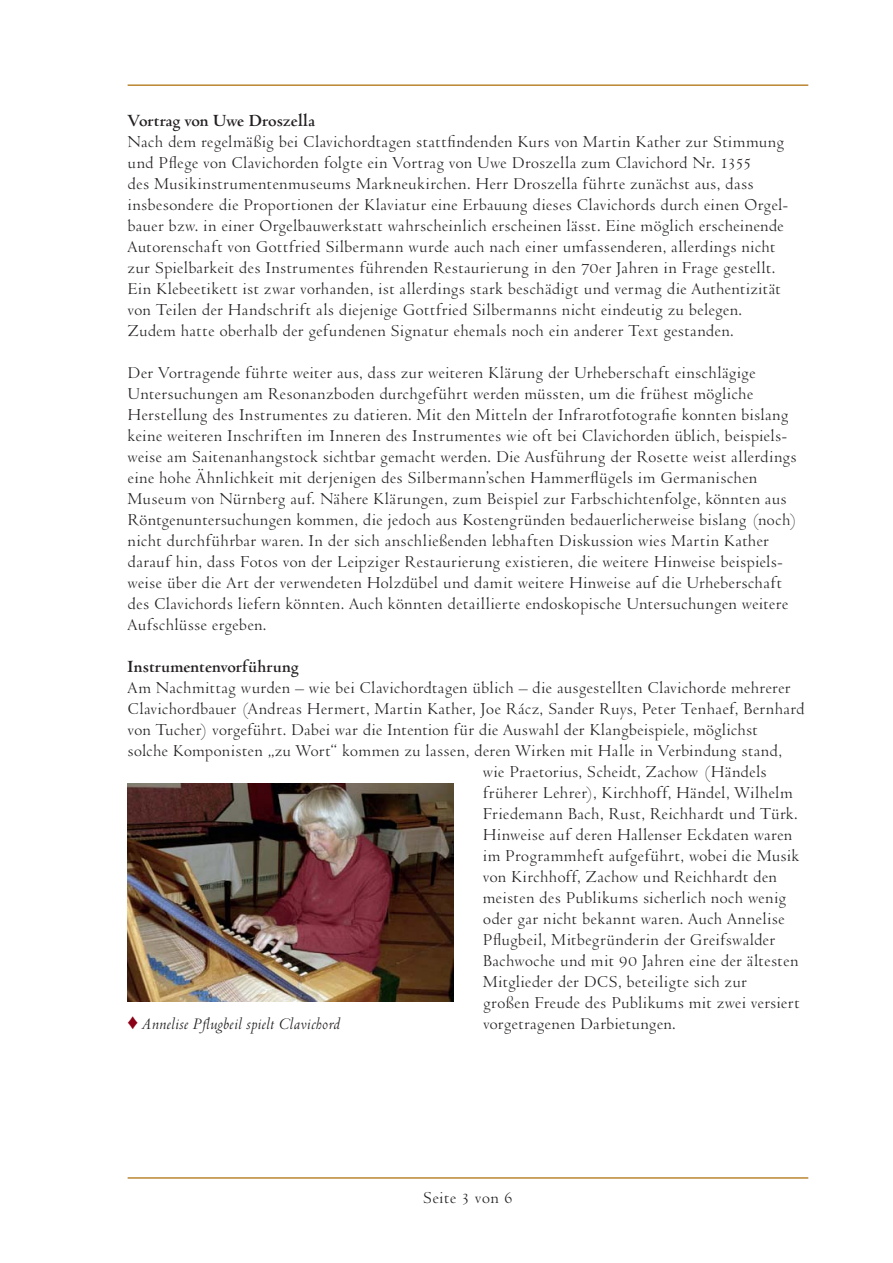
<style>
.page{position:relative;width:893px;height:1263px;background:#fff}
.page>*{position:absolute;margin:0;border:0;box-sizing:border-box;transform-origin:0 0}
.t1{font:18px/21px "Venetian 301 BT";color:#231f20}
.t2{font:700 18px "Venetian 301 BT";color:#231f20}
.t3{font:italic 18px "Venetian 301 BT";letter-spacing:-.005em;color:#231f20}
.s1{color:#8b0017}
</style>
<div class="page">
<hr style="left:128px;top:84px;width:680px;height:2px;background:#bb8632">
<hr style="left:128px;top:1177px;width:680px;height:2px;background:#bb8632">
<img style="left:128px;top:784px;width:325px;height:217px">
<p class="t2" style="left:128px;top:113px;width:189px">Vortrag von Uwe Droszella</p>
<p class="t1" style="left:128px;top:133px;width:662px">Nach dem regelmäßig bei Clavichordtagen stattfindenden Kurs von Martin Kather zur Stimmung und Pflege von Clavichorden folgte ein Vortrag von Uwe Droszella zum Clavichord Nr. 1355<br>des Musikinstrumentenmuseums Markneukirchen. Herr Droszella führte zunächst aus, dass insbesondere die Proportionen der Klaviatur eine Erbauung dieses Clavichords durch einen Orgel&shy;bauer bzw. in einer Orgelbauwerkstatt wahrscheinlich erscheinen lässt. Eine möglich erscheinende Autorenschaft von Gottfried Silbermann wurde auch nach einer umfassenderen, allerdings nicht zur Spielbarkeit des Instrumentes führenden Restaurierung in den 70er Jahren in Frage gestellt.<br>Ein Klebeetikett ist zwar vorhanden, ist allerdings stark beschädigt und vermag die Authentizität von Teilen der Handschrift als diejenige Gottfried Silbermanns nicht eindeutig zu belegen.<br>Zudem hatte oberhalb der gefundenen Signatur ehemals noch ein anderer Text gestanden.</p>
<p class="t1" style="left:128px;top:364px;width:671px">Der Vortragende führte weiter aus, dass zur weiteren Klärung der Urheberschaft einschlägige Untersuchungen am Resonanzboden durchgeführt werden müssten, um die frühest mögliche Herstellung des Instrumentes zu datieren. Mit den Mitteln der Infrarotfotografie konnten bislang keine weiteren Inschriften im Inneren des Instrumentes wie oft bei Clavichorden üblich, beispiels&shy;weise am Saitenanhangstock sichtbar gemacht werden. Die Ausführung der Rosette weist allerdings eine hohe Ähnlichkeit mit derjenigen des Silbermann’schen Hammerflügels im Germanischen Museum von Nürnberg auf. Nähere Klärungen, zum Beispiel zur Farbschichtenfolge, könnten aus Röntgenuntersuchungen kommen, die jedoch aus Kostengründen bedauerlicherweise bislang (noch) nicht durchführbar waren. In der sich anschließenden lebhaften Diskussion wies Martin Kather darauf hin, dass Fotos von der Leipziger Restaurierung existieren, die weitere Hinweise beispiels&shy;weise über die Art der verwendeten Holzdübel und damit weitere Hinweise auf die Urheberschaft des Clavichords liefern könnten. Auch könnten detaillierte endoskopische Untersuchungen weitere Aufschlüsse ergeben.</p>
<p class="t2" style="left:128px;top:659px;width:172px">Instrumentenvorführung</p>
<p class="t1" style="left:128px;top:679px;width:665px">Am Nachmittag wurden – wie bei Clavichordtagen üblich – die ausgestellten Clavichorde mehrerer</p>
<p class="t1" style="left:128px;top:700px;width:678px">Clavichordbauer (Andreas Hermert, Martin Kather, Joe Rácz, Sander Ruys, Peter Tenhaef, Bernhard</p>
<p class="t1" style="left:128px;top:721px;width:632px">von Tucher) vorgeführt. Dabei war die Intention für die Auswahl der Klangbeispiele, möglichst</p>
<p class="t1" style="left:128px;top:742px;width:656px">solche Komponisten „zu Wort“ kommen zu lassen, deren Wirken mit Halle in Verbindung stand,</p>
<p class="t1" style="left:483px;top:763px;width:286px">wie Praetorius, Scheidt, Zachow (Händels</p>
<p class="t1" style="left:483px;top:784px;width:311px">früherer Lehrer), Kirchhoff, Händel, Wilhelm</p>
<p class="t1" style="left:483px;top:805px;width:316px">Friedemann Bach, Rust, Reichhardt und Türk.</p>
<p class="t1" style="left:483px;top:826px;width:311px">Hinweise auf deren Hallenser Eckdaten waren</p>
<p class="t1" style="left:483px;top:847px;width:318px">im Programmheft aufgeführt, wobei die Musik</p>
<p class="t1" style="left:483px;top:868px;width:296px">von Kirchhoff, Zachow und Reichhardt den</p>
<p class="t1" style="left:483px;top:889px;width:305px">meisten des Publikums sicherlich noch wenig</p>
<p class="t1" style="left:483px;top:910px;width:303px">oder gar nicht bekannt waren. Auch Annelise</p>
<p class="t1" style="left:483px;top:931px;width:294px">Pflugbeil, Mitbegründerin der Greifswalder</p>
<p class="t1" style="left:483px;top:952px;width:317px">Bachwoche und mit 90 Jahren eine der ältesten</p>
<p class="t1" style="left:483px;top:973px;width:266px">Mitglieder der DCS, beteiligte sich zur</p>
<p class="t1" style="left:483px;top:994px;width:318px">großen Freude des Publikums mit zwei versiert</p>
<p class="t3" style="left:128px;top:1016px;width:214px"><span class="s1">♦</span> Annelise Pflugbeil spielt Clavichord</p>
<p class="t1" style="left:483px;top:1015px;width:194px">vorgetragenen Darbietungen.</p>
<p class="t1" style="left:423px;top:1189px;width:92px">Seite 3 von 6</p>
</div>
